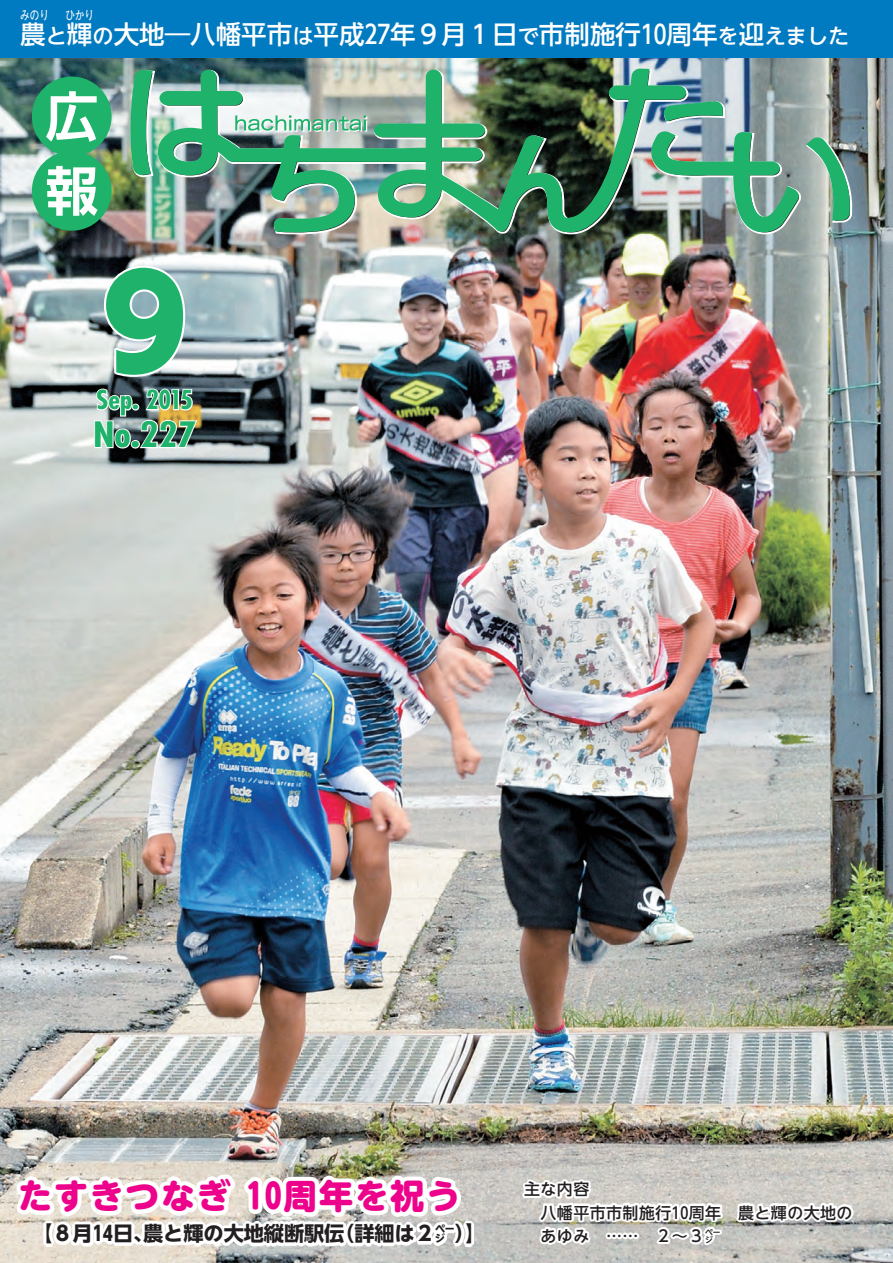
<style>
.page{position:relative;width:893px;height:1263px;background:#fff}
.page>*{position:absolute;margin:0;border:0;box-sizing:border-box;transform-origin:0 0}
.t1{font:800 127.5px "UD Shin Go NT Pr 6 N";color:#1eb26a}
.t2{font:700 53.1px/74.4px "UD Shin Go NT Pr 6 N De";color:#fff}
.t3{font:800 34.05px "UD Shin M Go Pr 6 N";letter-spacing:.05em;color:#ed028c}
.t4{font:700 condensed 34.05px "Futura Std";color:#1eb26a;scale:1.1 1}
.t5{font:500 25.5px "UD Shin Go NT Pr 6 N";color:#fff}
.t6{font:700 condensed 25.5px "Futura Std";letter-spacing:-.02em;color:#1eb26a;scale:1.1 1}
.t7{font:500 21.3px "UD Shin Go NT Pr 6 N";color:#fff}
.t8{font:700 20.25px "UD Shin Go NT Pr 6 N";letter-spacing:-.005em;color:#231f20}
.t9{font:500 15.9px/23.4px "UD Shin Go NT Pr 6 N";letter-spacing:.03em;color:#231f20}
.t10{font:12.75px "UD Shin Go NT Pr 6 N";color:#fff;scale:.75 1}
.t11{font:500 12.75px "UD Shin Go NT Pr 6 N";color:#fff;scale:.75 1}
.s1{font-size:21.3px}
.s2{font-size:25.5px}
</style>
<div class="page">
<img style="left:0;top:57px;width:893px;height:1206px">
<img style="left:93px;top:387px;width:106px;height:63px">
<svg style="left:102px;top:263px;width:85px;height:116px"></svg>
<div style="left:0;top:0;width:893px;height:57px;background:#007ac0"></div>
<img style="left:157px;top:69px;width:532px;height:170px">
<svg style="left:130px;top:69px;width:26px;height:108px;background:#57ba8b"></svg>
<img style="left:650px;top:100px;width:203px;height:135px">
<img style="left:158px;top:69px;width:528px;height:163px">
<div style="left:32px;top:77px;width:80px;height:79px;background:#1eb26a;border-radius:50%"></div>
<div style="left:32px;top:151px;width:80px;height:80px;background:#1eb26a;border-radius:50%"></div>
<svg style="left:733px;top:1199px;width:123px;height:57px"></svg>
<svg style="left:520px;top:1173px;width:205px;height:86px"></svg>
<img style="left:10px;top:1023px;width:467px;height:240px">
<p class="t10" style="left:20px;top:5px;width:40px">みのり</p>
<p class="t11" style="left:65px;top:5px;width:40px">ひかり</p>
<h3 class="t5" style="left:92px;top:13px;width:758px"><span class="s1">の</span>大地―八幡平市<span class="s1">は</span>平成２７年９月１日<span class="s1">で</span>市制施行10周年<span class="s1">を</span>迎<span class="s1">えました</span></h3>
<h3 class="t5" style="left:20px;top:13px;width:27px">農</h3>
<h3 class="t7" style="left:46px;top:19px;width:48px">と<span class="s2">輝</span></h3>
<h2 class="t2" style="left:45px;top:78px;width:55px">広報</h2>
<h1 class="t1" style="left:81px;top:220px;width:129px">9</h1>
<h3 class="t6" style="left:96px;top:384px;width:89px">Sep. 2015</h3>
<h3 class="t4" style="left:93px;top:413px;width:95px">No.227</h3>
<h3 class="t3" style="left:18px;top:1166px;width:444px">たすきつなぎ 10周年を祝う</h3>
<p class="t8" style="left:32px;top:1217px;width:454px">【８月14日、農と輝の大地縦断駅伝（詳細は２㌻）】</p>
<p class="t9" style="left:540px;top:1177px;width:314px;text-indent:-16px">主な内容<br>八幡平市市制施行10周年　農と輝の大地のあゆみ　……　２～３㌻</p>
</div>
